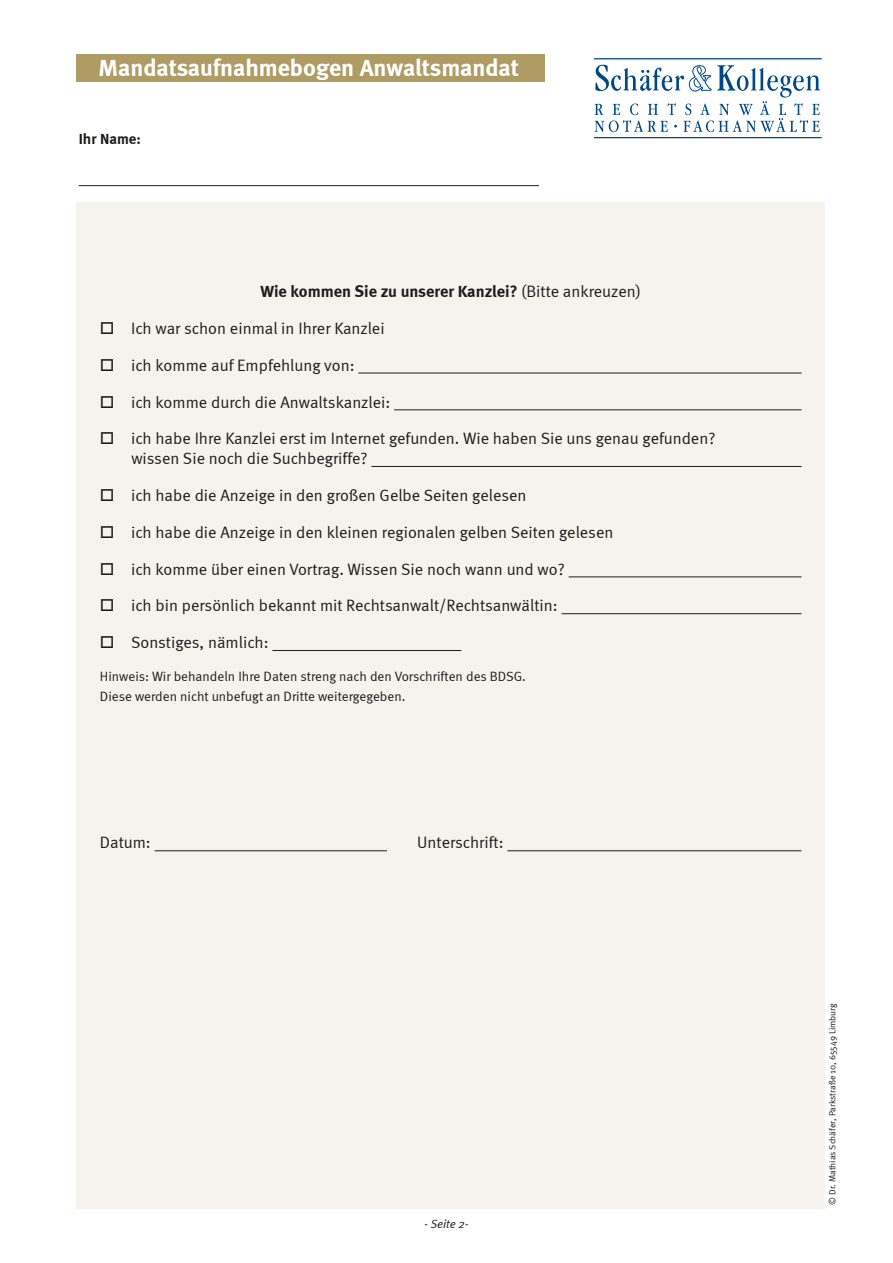
<style>
.page{position:relative;width:893px;height:1263px;background:#fff}
.page>*{position:absolute;margin:0;border:0;box-sizing:border-box;transform-origin:0 0}
.t1{font:700 24px "Meta";color:#fff}
.unter_Liste{font:16.5px/19.8px "Meta Normal";color:#1d1d1b}
.Überschrift{font:700 16.5px "Meta";color:#1d1d1b}
.Fließtext{font:16.5px "Meta Normal";color:#1d1d1b}
.t2{font:700 15px "Meta";color:#1d1d1b}
.unter_Liste-2{font:13.5px/19.8px "Meta Normal";color:#1d1d1b}
.t3{font:italic 12px "Meta Normal";letter-spacing:-.005em;color:#1d1d1b}
.Fließtext-2{font:9px "Meta Normal";color:#1d1d1b}
.s1{font-family:"Meta Normal";font-weight:400}
</style>
<div class="page">
<div style="left:77px;top:202px;width:748px;height:1007px;background:#f6f3ec"></div>
<div style="left:77px;top:54px;width:468px;height:27px;background:#af9b64"></div>
<hr style="left:79px;top:185px;width:460px;height:1px;background:#1d1d1b">
<hr style="left:594px;top:58px;width:228px;height:1px;background:#004885">
<hr style="left:594px;top:137px;width:228px;height:1px;background:#004885">
<svg style="left:595px;top:65px;width:225px;height:67px"></svg>
<hr style="left:358px;top:373px;width:443px;height:1px;background:#1d1d1b">
<hr style="left:394px;top:410px;width:407px;height:1px;background:#1d1d1b">
<hr style="left:371px;top:466px;width:430px;height:1px;background:#1d1d1b">
<hr style="left:569px;top:577px;width:232px;height:1px;background:#1d1d1b">
<hr style="left:561px;top:613px;width:240px;height:1px;background:#1d1d1b">
<hr style="left:272px;top:650px;width:189px;height:1px;background:#1d1d1b">
<hr style="left:155px;top:850px;width:232px;height:1px;background:#1d1d1b">
<hr style="left:507px;top:850px;width:294px;height:1px;background:#1d1d1b">
<p class="t1" style="left:99px;top:53px;width:422px">Mandatsaufnahmebogen Anwaltsmandat</p>
<p class="t2" style="left:79px;top:129px;width:64px">Ihr Name:</p>
<p class="Überschrift" style="left:260px;top:281px;width:382px">Wie kommen Sie zu unserer Kanzlei? <span class="s1">(Bitte ankreuzen)</span></p>
<p class="unter_Liste" style="left:100px;top:318px;width:286px">□ Ich war schon einmal in Ihrer Kanzlei</p>
<p class="unter_Liste" style="left:100px;top:355px;width:256px">□ ich komme auf Empfehlung von:</p>
<p class="unter_Liste" style="left:100px;top:392px;width:292px">□ ich komme durch die Anwaltskanzlei:</p>
<p class="unter_Liste" style="left:131px;top:428px;width:586px;text-indent:-31px">□ ich habe Ihre Kanzlei erst im Internet gefunden. Wie haben Sie uns genau gefunden? wissen Sie noch die Suchbegriffe?</p>
<p class="unter_Liste" style="left:100px;top:485px;width:428px">□ ich habe die Anzeige in den großen Gelbe Seiten gelesen</p>
<p class="unter_Liste" style="left:100px;top:522px;width:515px">□ ich habe die Anzeige in den kleinen regionalen gelben Seiten gelesen</p>
<p class="unter_Liste" style="left:100px;top:559px;width:466px">□ ich komme über einen Vortrag. Wissen Sie noch wann und wo?</p>
<p class="unter_Liste" style="left:100px;top:595px;width:459px">□ ich bin persönlich bekannt mit Rechtsanwalt/Rechtsanwältin:</p>
<p class="unter_Liste" style="left:100px;top:632px;width:170px">□ Sonstiges, nämlich:</p>
<p class="unter_Liste-2" style="left:100px;top:667px;width:427px">Hinweis: Wir behandeln Ihre Daten streng nach den Vorschriften des BDSG.<br>Diese werden nicht unbefugt an Dritte weitergegeben.</p>
<p class="Fließtext" style="left:100px;top:833px;width:52px">Datum:</p>
<p class="Fließtext" style="left:417px;top:833px;width:88px">Unterschrift:</p>
<p class="t3" style="left:424px;top:1217px;width:46px">- Seite 2-</p>
<p class="Fließtext-2" style="left:827px;top:1205px;width:203px;rotate:-90deg">© Dr. Mathias Schäfer, Parkstraße 10, 65549 Limburg</p>
</div>
